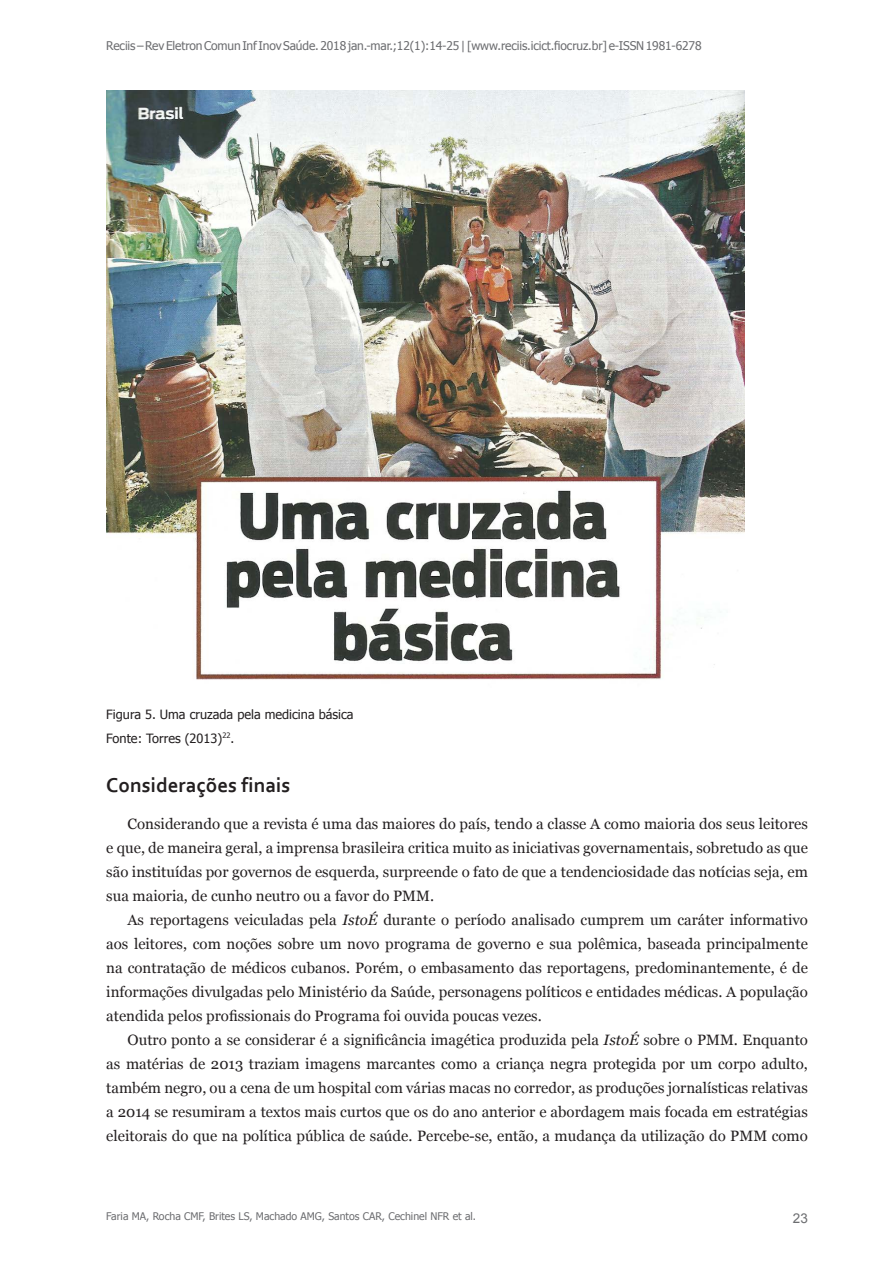
<style>
.page{position:relative;width:893px;height:1263px;background:#fff}
.page>*{position:absolute;margin:0;border:0;box-sizing:border-box;transform-origin:0 0}
.t1{font:700 21px "Corbel";color:#231f20}
.t2{font:15px/24px "Georgia";color:#231f20;text-align:justify}
.t3{font:13.5px "Arial";color:#6c6d70}
.t4{font:12.75px/24px "Tahoma";color:#231f20}
.t5{font:12px "Tahoma";letter-spacing:-.01em;color:#6c6d70}
.t6{font:10.5px "Tahoma";color:#6c6d70}
.s1{font-style:italic}
</style>
<div class="page">
<img style="left:106px;top:90px;width:638px;height:590px">
<p class="t5" style="left:106px;top:38px;width:597px">Reciis – Rev Eletron Comun Inf Inov Saúde. 2018 jan.-mar.;12(1):14-25 | [www.reciis.icict.fiocruz.br] e-ISSN 1981-6278</p>
<p class="t4" style="left:106px;top:701px;width:249px">Figura 5. Uma cruzada pela medicina básica<br>Fonte: Torres (2013)<sup>22</sup>.</p>
<h1 class="t1" style="left:106px;top:772px;width:185px">Considerações finais</h1>
<p class="t2" style="left:106px;top:812px;width:703px;text-indent:21px">Considerando que a revista é uma das maiores do país, tendo a classe A como maioria dos seus leitores e que, de maneira geral, a imprensa brasileira critica muito as iniciativas governamentais, sobretudo as que são instituídas por governos de esquerda, surpreende o fato de que a tendenciosidade das notícias seja, em sua maioria, de cunho neutro ou a favor do PMM.</p>
<p class="t2" style="left:106px;top:908px;width:703px;text-indent:21px">As reportagens veiculadas pela <span class="s1">IstoÉ</span> durante o período analisado cumprem um caráter informativo aos leitores, com noções sobre um novo programa de governo e sua polêmica, baseada principalmente na contratação de médicos cubanos. Porém, o embasamento das reportagens, predominantemente, é de informações divulgadas pelo Ministério da Saúde, personagens políticos e entidades médicas. A população atendida pelos profissionais do Programa foi ouvida poucas vezes.</p>
<p class="t2" style="left:106px;top:1028px;width:703px;text-indent:21px">Outro ponto a se considerar é a significância imagética produzida pela <span class="s1">IstoÉ</span> sobre o PMM. Enquanto as matérias de 2013 traziam imagens marcantes como a criança negra protegida por um corpo adulto, também negro, ou a cena de um hospital com várias macas no corredor, as produções jornalísticas relativas a 2014 se resumiram a textos mais curtos que os do ano anterior e abordagem mais focada em estratégias eleitorais do que na política pública de saúde. Percebe-se, então, a mudança da utilização do PMM como</p>
<p class="t6" style="left:106px;top:1209px;width:371px">Faria MA, Rocha CMF, Brites LS, Machado AMG, Santos CAR, Cechinel NFR et al.</p>
<p class="t3" style="left:793px;top:1209px;width:17px">23</p>
</div>
